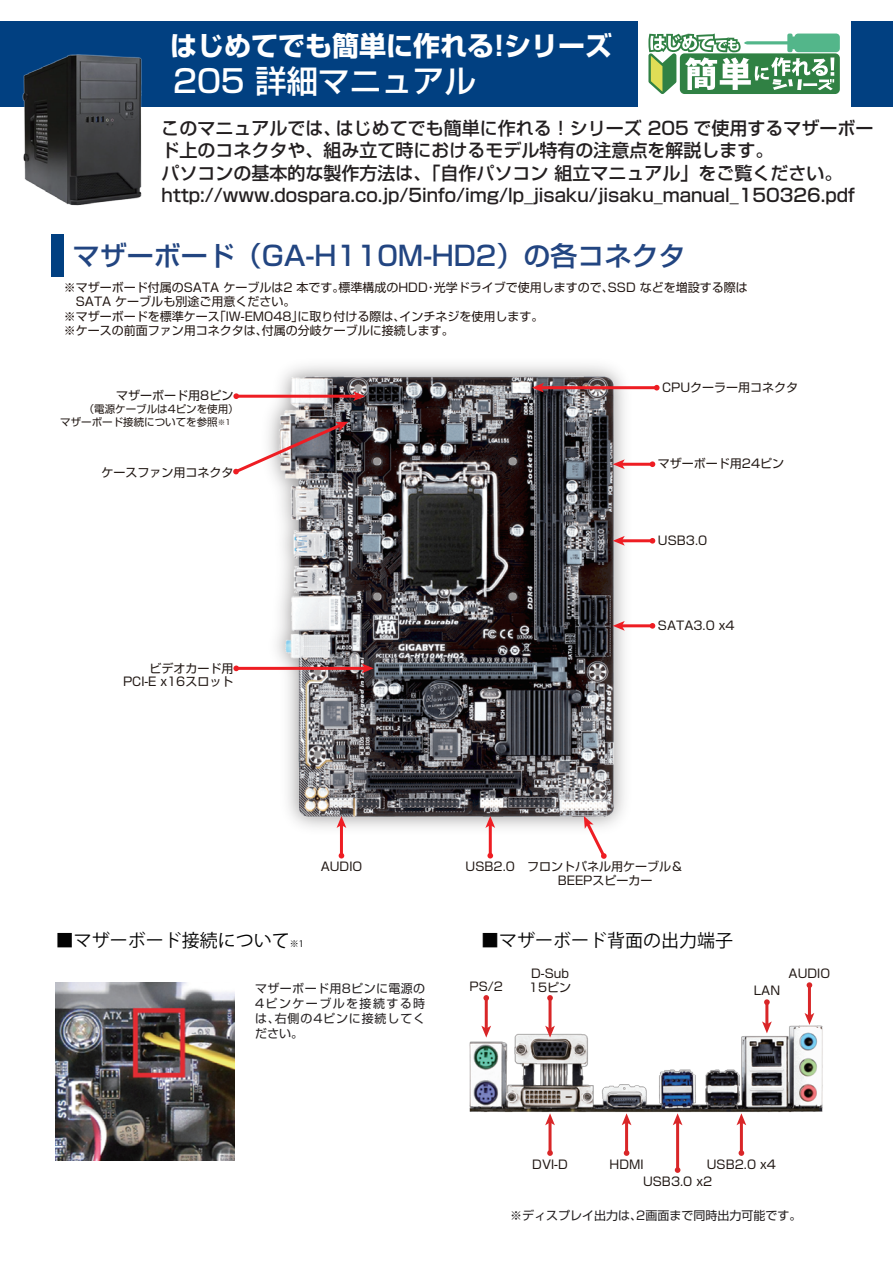
<style>
.page{position:relative;width:893px;height:1263px;background:#fff}
.page>*{position:absolute;margin:0;border:0;box-sizing:border-box;transform-origin:0 0}
.t1{font:500 31.5px "Shin Go Pro";color:#fff}
.t2{font:500 27px "Shin Go Pro";color:#224581}
.t3{font:700 27px "Shin Go Pro";color:#fff}
.t4{font:500 18px/22.5px "Shin Go Pro";color:#231f20}
.t5{font:18px "Koz Go Pr 6 N";color:#030303}
.t6{font:12px/13.5px "Shin Go Pro";color:#211814;text-align:center}
.t7{font:12px/14.2px "Shin Go Pro";color:#221713}
.t8{font:12px/15px "Shin Go Pro";letter-spacing:.03em;color:#231f20;text-align:justify}
.t9{font:12px "Shin Go Pro";color:#231f20}
.t10{font:10.5px/13.5px "Shin Go Pro";color:#211814}
.s1{font-size:7.5px}
.s2{font-size:9px}
</style>
<div class="page">
<div style="left:0;top:21px;width:893px;height:85px;background:#014081"></div>
<div style="left:638px;top:17px;width:212px;height:94px;background:#fff"></div>
<svg style="left:648px;top:34px;width:192px;height:60px"></svg>
<img style="left:469px;top:1016px;width:354px;height:96px">
<img style="left:56px;top:982px;width:178px;height:179px">
<img style="left:276px;top:373px;width:341px;height:447px">
<img style="left:0;top:54px;width:171px;height:152px">
<svg style="left:584px;top:816px;width:24px;height:43px"></svg>
<hr style="left:489px;top:824px;width:3px;height:32px;background:#ee1d23">
<svg style="left:487px;top:853px;width:6px;height:5px"></svg>
<svg style="left:485px;top:816px;width:10px;height:12px"></svg>
<hr style="left:621px;top:624px;width:32px;height:3px;background:#ee1d23">
<svg style="left:650px;top:623px;width:5px;height:6px"></svg>
<svg style="left:613px;top:621px;width:12px;height:10px"></svg>
<hr style="left:621px;top:539px;width:32px;height:3px;background:#ee1d23">
<svg style="left:650px;top:538px;width:5px;height:6px"></svg>
<svg style="left:613px;top:536px;width:12px;height:10px"></svg>
<hr style="left:621px;top:463px;width:32px;height:3px;background:#ee1d23">
<svg style="left:650px;top:461px;width:5px;height:6px"></svg>
<svg style="left:613px;top:459px;width:12px;height:10px"></svg>
<hr style="left:540px;top:386px;width:117px;height:3px;background:#ee1d23">
<svg style="left:654px;top:385px;width:6px;height:5px"></svg>
<svg style="left:532px;top:383px;width:12px;height:10px"></svg>
<hr style="left:236px;top:395px;width:121px;height:3px;background:#ee1d23">
<svg style="left:233px;top:393px;width:6px;height:6px"></svg>
<svg style="left:353px;top:391px;width:12px;height:10px"></svg>
<hr style="left:236px;top:667px;width:129px;height:3px;background:#ee1d23">
<svg style="left:233px;top:665px;width:6px;height:6px"></svg>
<svg style="left:362px;top:663px;width:12px;height:10px"></svg>
<svg style="left:233px;top:421px;width:115px;height:55px"></svg>
<hr style="left:340px;top:824px;width:3px;height:32px;background:#ee1d23">
<svg style="left:339px;top:853px;width:5px;height:5px"></svg>
<svg style="left:337px;top:816px;width:9px;height:12px"></svg>
<hr style="left:549px;top:1122px;width:3px;height:31px;background:#d92628">
<svg style="left:547px;top:1150px;width:6px;height:6px"></svg>
<svg style="left:545px;top:1113px;width:10px;height:12px"></svg>
<hr style="left:625px;top:1122px;width:3px;height:31px;background:#d92628">
<svg style="left:624px;top:1150px;width:5px;height:6px"></svg>
<svg style="left:622px;top:1113px;width:9px;height:12px"></svg>
<hr style="left:676px;top:1122px;width:3px;height:48px;background:#d92628">
<svg style="left:675px;top:1167px;width:5px;height:6px"></svg>
<svg style="left:673px;top:1113px;width:9px;height:12px"></svg>
<hr style="left:740px;top:1122px;width:3px;height:31px;background:#d92628">
<svg style="left:739px;top:1150px;width:5px;height:6px"></svg>
<svg style="left:736px;top:1113px;width:10px;height:12px"></svg>
<hr style="left:808px;top:985px;width:3px;height:31px;background:#d92628">
<svg style="left:807px;top:982px;width:5px;height:6px"></svg>
<svg style="left:804px;top:1013px;width:10px;height:12px"></svg>
<hr style="left:549px;top:998px;width:3px;height:31px;background:#d92628">
<svg style="left:547px;top:995px;width:6px;height:6px"></svg>
<svg style="left:545px;top:1026px;width:10px;height:11px"></svg>
<hr style="left:485px;top:998px;width:3px;height:31px;background:#d92628">
<svg style="left:483px;top:995px;width:6px;height:6px"></svg>
<svg style="left:481px;top:1026px;width:10px;height:11px"></svg>
<hr style="left:765px;top:1002px;width:3px;height:23px;background:#d92628">
<svg style="left:764px;top:999px;width:6px;height:6px"></svg>
<svg style="left:762px;top:1021px;width:10px;height:12px"></svg>
<div style="left:51px;top:234px;width:13px;height:42px;background:#014081"></div>
<h2 class="t3" style="left:170px;top:25px;width:443px">はじめてでも簡単に作れる!シリーズ</h2>
<h1 class="t1" style="left:173px;top:56px;width:304px">205 詳細マニュアル</h1>
<p class="t4" style="left:162px;top:115px;width:713px">このマニュアルでは、はじめてでも簡単に作れる！シリーズ 205 で使用するマザーボード上のコネクタや、組み立て時におけるモデル特有の注意点を解説します。<br>パソコンの基本的な製作方法は、「自作パソコン 組立マニュアル」をご覧ください。http://www.dospara.co.jp/5info/img/lp_jisaku/jisaku_manual_150326.pdf</p>
<h2 class="t2" style="left:73px;top:234px;width:614px">マザーボード（GA-H110M-HD2）の各コネクタ</h2>
<p class="t7" style="left:64px;top:279px;width:685px">※マザーボード付属のSATA ケーブルは2 本です。標準構成のHDD・光学ドライブで使用しますので、SSD などを増設する際は　SATA ケーブルも別途ご用意ください。<br>※マザーボードを標準ケース「IW-EM048」に取り付ける際は、インチネジを使用します。<br>※ケースの前面ファン用コネクタは、付属の分岐ケーブルに接続します。</p>
<p class="t6" style="left:116px;top:388px;width:119px">マザーボード用8ピン</p>
<p class="t10" style="left:60px;top:401px;width:180px;text-indent:23px">（電源ケーブルは4ピンを使用）マザーボード接続についてを参照<span class="s1">※1</span></p>
<p class="t6" style="left:101px;top:464px;width:133px">ケースファン用コネクタ</p>
<p class="t6" style="left:123px;top:660px;width:112px;text-align:right">ビデオカード用<br>PCI-E x16スロット</p>
<p class="t6" style="left:321px;top:858px;width:43px">AUDIO</p>
<p class="t6" style="left:662px;top:379px;width:137px">CPUクーラー用コネクタ</p>
<p class="t6" style="left:658px;top:456px;width:128px">マザーボード用24ピン</p>
<p class="t6" style="left:658px;top:532px;width:51px">USB3.0</p>
<p class="t6" style="left:658px;top:617px;width:78px">SATA3.0 x4</p>
<p class="t6" style="left:466px;top:858px;width:51px">USB2.0</p>
<p class="t6" style="left:527px;top:858px;width:157px">フロントパネル用ケーブル＆<br>BEEPスピーカー</p>
<p class="t5" style="left:56px;top:930px;width:249px">■マザーボード接続について<span class="s2">※1</span></p>
<p class="t5" style="left:481px;top:930px;width:253px">■マザーボード背面の出力端子</p>
<p class="t8" style="left:255px;top:979px;width:172px">マザーボード用8ピンに電源の4ピンケーブルを接続する時は、右側の4ピンに接続してください。</p>
<p class="t6" style="left:531px;top:965px;width:39px">D-Sub</p>
<p class="t6" style="left:789px;top:965px;width:43px">AUDIO</p>
<p class="t6" style="left:470px;top:978px;width:35px">PS/2</p>
<p class="t6" style="left:529px;top:979px;width:44px">15ピン</p>
<p class="t6" style="left:754px;top:982px;width:28px">LAN</p>
<p class="t6" style="left:707px;top:1156px;width:71px">USB2.0 x4</p>
<p class="t6" style="left:532px;top:1156px;width:37px">DVI-D</p>
<p class="t6" style="left:643px;top:1154px;width:71px;line-height:17px;text-align:left;text-indent:-33px">HDMI<br>USB3.0 x2</p>
<p class="t9" style="left:510px;top:1206px;width:293px">※ディスプレイ出力は、2画面まで同時出力可能です。</p>
</div>
